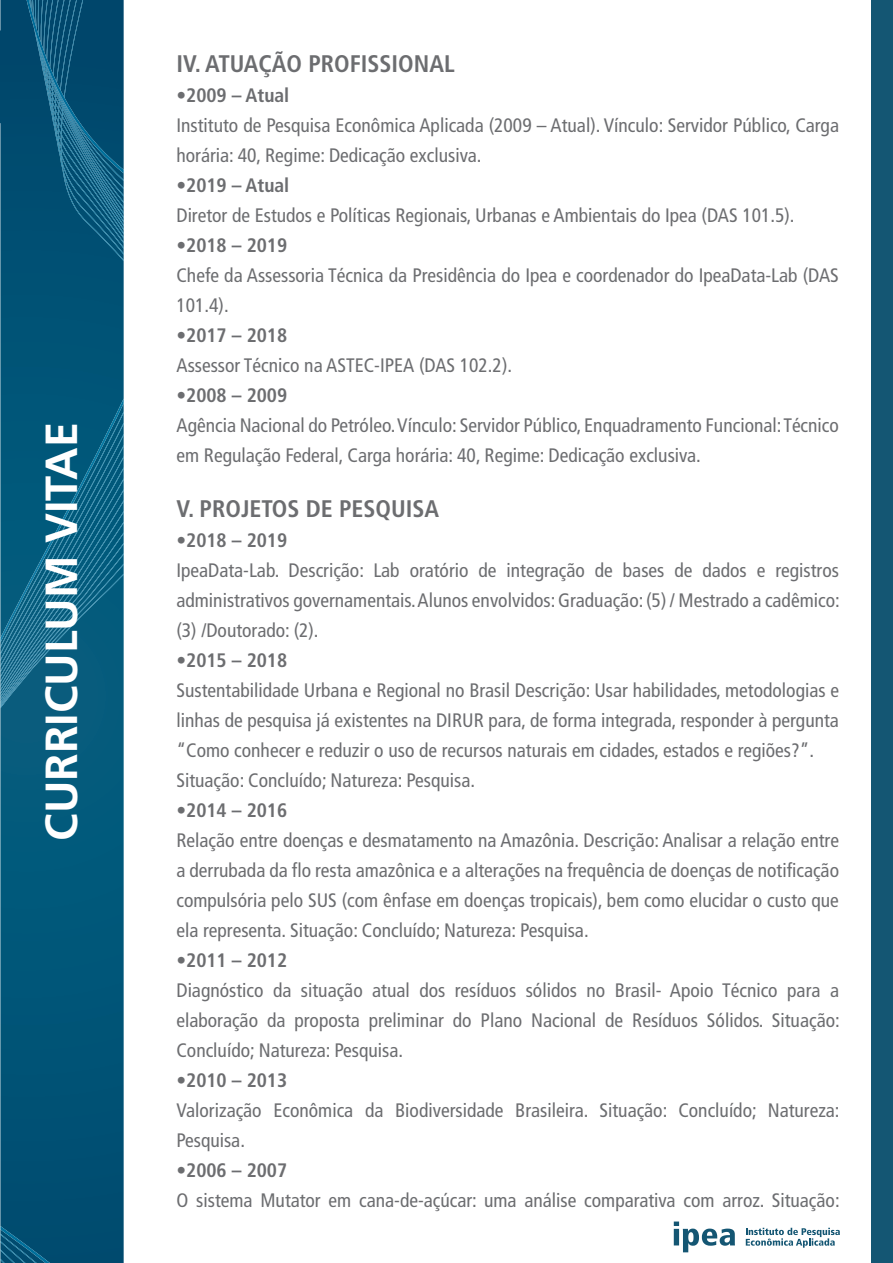
<style>
.page{position:relative;width:893px;height:1263px;background:#fff}
.page>*{position:absolute;margin:0;border:0;box-sizing:border-box;transform-origin:0 0}
.t1{font:45px "Frutiger 65 Bold";color:#fff}
.t2{font:condensed 24px "Frutiger 67 Bold";color:#6c6d70}
.t3{font:19.5px/30px "Frutiger 57 Condensed";color:#6c6d70}
.t4{font:condensed 19.5px "Frutiger 67 Bold";color:#6c6d70}
.s1{font-family:"Frutiger 57 Condensed";font-stretch:normal}
</style>
<div class="page">
<svg style="left:674px;top:1221px;width:61px;height:31px"></svg>
<svg style="left:746px;top:1228px;width:94px;height:20px"></svg>
<div style="left:872px;top:0;width:21px;height:1263px;background:#145673"></div>
<svg style="left:0;top:0;width:124px;height:1263px;background:#06587a"></svg>
<h1 class="t1" style="left:35px;top:841px;width:420px;rotate:-90deg">CURRICULUM VITAE</h1>
<p class="t2" style="left:176px;top:49px;width:280px">IV. ATUAÇÃO PROFISSIONAL</p>
<p class="t4" style="left:176px;top:84px;width:114px"><span class="s1">•</span>2009 – Atual</p>
<p class="t3" style="left:176px;top:110px;width:664px">Instituto de Pesquisa Econômica Aplicada (2009 – Atual). Vínculo: Servidor Público, Carga horária: 40, Regime: Dedicação exclusiva.</p>
<p class="t4" style="left:176px;top:174px;width:114px"><span class="s1">•</span>2019 – Atual</p>
<p class="t3" style="left:176px;top:200px;width:620px">Diretor de Estudos e Políticas Regionais, Urbanas e Ambientais do Ipea (DAS 101.5).</p>
<p class="t4" style="left:176px;top:234px;width:112px"><span class="s1">•</span>2018 – 2019</p>
<p class="t3" style="left:176px;top:260px;width:664px">Chefe da Assessoria Técnica da Presidência do Ipea e coordenador do IpeaData-Lab (DAS<br>101.4).</p>
<p class="t4" style="left:176px;top:324px;width:112px"><span class="s1">•</span>2017 – 2018</p>
<p class="t3" style="left:176px;top:350px;width:337px">Assessor Técnico na ASTEC-IPEA (DAS 102.2).</p>
<p class="t4" style="left:176px;top:384px;width:112px"><span class="s1">•</span>2008 – 2009</p>
<p class="t3" style="left:176px;top:410px;width:664px">Agência Nacional do Petróleo. Vínculo: Servidor Público, Enquadramento Funcional: Técnico em Regulação Federal, Carga horária: 40, Regime: Dedicação exclusiva.</p>
<p class="t2" style="left:176px;top:495px;width:264px">V. PROJETOS DE PESQUISA</p>
<p class="t4" style="left:176px;top:529px;width:112px">•2018 – 2019</p>
<p class="t3" style="left:176px;top:556px;width:665px;text-align:justify">IpeaData-Lab. Descrição: Lab oratório de integração de bases de dados e registros administrativos governamentais. Alunos envolvidos: Graduação: (5) / Mestrado a cadêmico: (3) /Doutorado: (2).</p>
<p class="t4" style="left:176px;top:649px;width:112px"><span class="s1">•</span>2015 – 2018</p>
<p class="t3" style="left:176px;top:676px;width:664px">Sustentabilidade Urbana e Regional no Brasil Descrição: Usar habilidades, metodologias e linhas de pesquisa já existentes na DIRUR para, de forma integrada, responder à pergunta “Como conhecer e reduzir o uso de recursos naturais em cidades, estados e regiões?”.<br>Situação: Concluído; Natureza: Pesquisa.</p>
<p class="t4" style="left:176px;top:799px;width:112px"><span class="s1">•</span>2014 – 2016</p>
<p class="t3" style="left:176px;top:825px;width:664px;text-align:justify">Relação entre doenças e desmatamento na Amazônia. Descrição: Analisar a relação entre a derrubada da flo resta amazônica e a alterações na frequência de doenças de notificação compulsória pelo SUS (com ênfase em doenças tropicais), bem como elucidar o custo que ela representa. Situação: Concluído; Natureza: Pesquisa.</p>
<p class="t4" style="left:176px;top:949px;width:112px"><span class="s1">•</span>2011 – 2012</p>
<p class="t3" style="left:176px;top:975px;width:665px;text-align:justify">Diagnóstico da situação atual dos resíduos sólidos no Brasil- Apoio Técnico para a elaboração da proposta preliminar do Plano Nacional de Resíduos Sólidos. Situação:<br>Concluído; Natureza: Pesquisa.</p>
<p class="t4" style="left:176px;top:1069px;width:112px"><span class="s1">•</span>2010 – 2013</p>
<p class="t3" style="left:176px;top:1095px;width:665px">Valorização Econômica da Biodiversidade Brasileira. Situação: Concluído; Natureza:<br>Pesquisa.</p>
<p class="t4" style="left:176px;top:1159px;width:112px"><span class="s1">•</span>2006 – 2007</p>
<p class="t3" style="left:176px;top:1185px;width:665px">O sistema Mutator em cana-de-açúcar: uma análise comparativa com arroz. Situação:</p>
</div>
